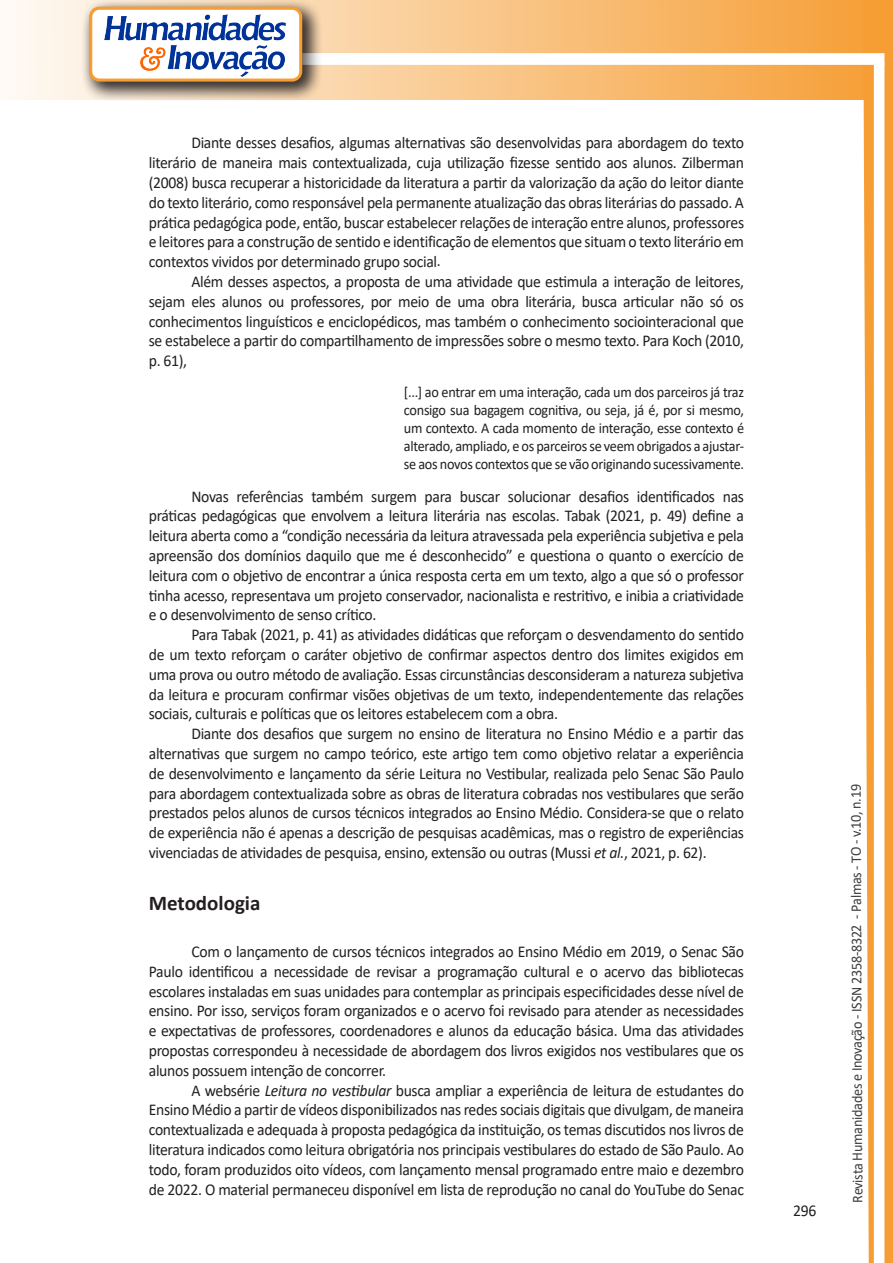
<style>
.page{position:relative;width:893px;height:1263px;background:#fff}
.page>*{position:absolute;margin:0;border:0;box-sizing:border-box;transform-origin:0 0}
.Titulo_2{font:700 21px "Calibri";color:#231f20}
.texto{font:16.5px/19.8px "Calibri";letter-spacing:-.02em;color:#231f20;text-align:justify;scale:.95 1}
.citacao{font:15px/18px "Calibri";letter-spacing:-.02em;color:#231f20;text-align:justify;scale:.95 1}
.t1{font:15px "Calibri";letter-spacing:-.025em;color:#3e3e3f;scale:.95 1}
.s1{font-style:italic}
</style>
<div class="page">
<svg style="left:5px;top:0;width:858px;height:100px;background:#f9c484"></svg>
<div style="left:302px;top:53px;width:582px;height:12px;background:#fff;border:2px solid #fff"></div>
<svg style="left:863px;top:0;width:30px;height:1263px"></svg>
<div style="left:81px;top:0;width:241px;height:102px;background:#231f20;opacity:.75"></div>
<div style="left:91px;top:8px;width:210px;height:72px;background:#fff;border-radius:9px"></div>
<img style="left:104px;top:14px;width:181px;height:62px">
<div style="left:89px;top:7px;width:213px;height:75px;border:3px solid #f69e34;border-radius:9px"></div>
<p class="texto" style="left:149px;top:133px;width:628px;text-indent:43px">Diante desses desafios, algumas alternativas são desenvolvidas para abordagem do texto literário de maneira mais contextualizada, cuja utilização fizesse sentido aos alunos. Zilberman (2008) busca recuperar a historicidade da literatura a partir da valorização da ação do leitor diante do texto literário, como responsável pela permanente atualização das obras literárias do passado. A prática pedagógica pode, então, buscar estabelecer relações de interação entre alunos, professores e leitores para a construção de sentido e identificação de elementos que situam o texto literário em contextos vividos por determinado grupo social.</p>
<p class="texto" style="left:149px;top:271px;width:628px;text-indent:43px">Além desses aspectos, a proposta de uma atividade que estimula a interação de leitores, sejam eles alunos ou professores, por meio de uma obra literária, busca articular não só os conhecimentos linguísticos e enciclopédicos, mas também o conhecimento sociointeracional que se estabelece a partir do compartilhamento de impressões sobre o mesmo texto. Para Koch (2010, p. 61),</p>
<p class="citacao" style="left:404px;top:383px;width:360px">[...] ao entrar em uma interação, cada um dos parceiros já traz consigo sua bagagem cognitiva, ou seja, já é, por si mesmo, um contexto. A cada momento de interação, esse contexto é alterado, ampliado, e os parceiros se veem obrigados a ajustar&shy;se aos novos contextos que se vão originando sucessivamente.</p>
<p class="texto" style="left:149px;top:486px;width:628px;text-indent:43px">Novas referências também surgem para buscar solucionar desafios identificados nas práticas pedagógicas que envolvem a leitura literária nas escolas. Tabak (2021, p. 49) define a leitura aberta como a “condição necessária da leitura atravessada pela experiência subjetiva e pela apreensão dos domínios daquilo que me é desconhecido” e questiona o quanto o exercício de leitura com o objetivo de encontrar a única resposta certa em um texto, algo a que só o professor tinha acesso, representava um projeto conservador, nacionalista e restritivo, e inibia a criatividade e o desenvolvimento de senso crítico.</p>
<p class="texto" style="left:149px;top:624px;width:628px;text-indent:43px">Para Tabak (2021, p. 41) as atividades didáticas que reforçam o desvendamento do sentido de um texto reforçam o caráter objetivo de confirmar aspectos dentro dos limites exigidos em uma prova ou outro método de avaliação. Essas circunstâncias desconsideram a natureza subjetiva da leitura e procuram confirmar visões objetivas de um texto, independentemente das relações sociais, culturais e políticas que os leitores estabelecem com a obra.</p>
<p class="texto" style="left:149px;top:723px;width:628px;text-indent:43px">Diante dos desafios que surgem no ensino de literatura no Ensino Médio e a partir das alternativas que surgem no campo teórico, este artigo tem como objetivo relatar a experiência de desenvolvimento e lançamento da série Leitura no Vestibular, realizada pelo Senac São Paulo para abordagem contextualizada sobre as obras de literatura cobradas nos vestibulares que serão prestados pelos alunos de cursos técnicos integrados ao Ensino Médio. Considera-se que o relato de experiência não é apenas a descrição de pesquisas acadêmicas, mas o registro de experiências vivenciadas de atividades de pesquisa, ensino, extensão ou outras (Mussi <span class="s1">et al.</span>, 2021, p. 62).</p>
<p class="Titulo_2" style="left:149px;top:888px;width:113px">Metodologia</p>
<p class="texto" style="left:149px;top:941px;width:628px;text-indent:43px">Com o lançamento de cursos técnicos integrados ao Ensino Médio em 2019, o Senac São Paulo identificou a necessidade de revisar a programação cultural e o acervo das bibliotecas escolares instaladas em suas unidades para contemplar as principais especificidades desse nível de ensino. Por isso, serviços foram organizados e o acervo foi revisado para atender as necessidades e expectativas de professores, coordenadores e alunos da educação básica. Uma das atividades propostas correspondeu à necessidade de abordagem dos livros exigidos nos vestibulares que os alunos possuem intenção de concorrer.</p>
<p class="texto" style="left:149px;top:1080px;width:628px;text-indent:43px">A websérie <span class="s1">Leitura no vestibular</span> busca ampliar a experiência de leitura de estudantes do Ensino Médio a partir de vídeos disponibilizados nas redes sociais digitais que divulgam, de maneira contextualizada e adequada à proposta pedagógica da instituição, os temas discutidos nos livros de literatura indicados como leitura obrigatória nos principais vestibulares do estado de São Paulo. Ao todo, foram produzidos oito vídeos, com lançamento mensal programado entre maio e dezembro de 2022. O material permaneceu disponível em lista de reprodução no canal do YouTube do Senac</p>
<p class="texto" style="left:793px;top:1200px;width:26px">296</p>
<p class="t1" style="left:846px;top:1203px;width:442px;rotate:-90deg">Revista Humanidades e Inovação - ISSN 2358-8322 - Palmas - TO - v.10, n.19</p>
</div>
